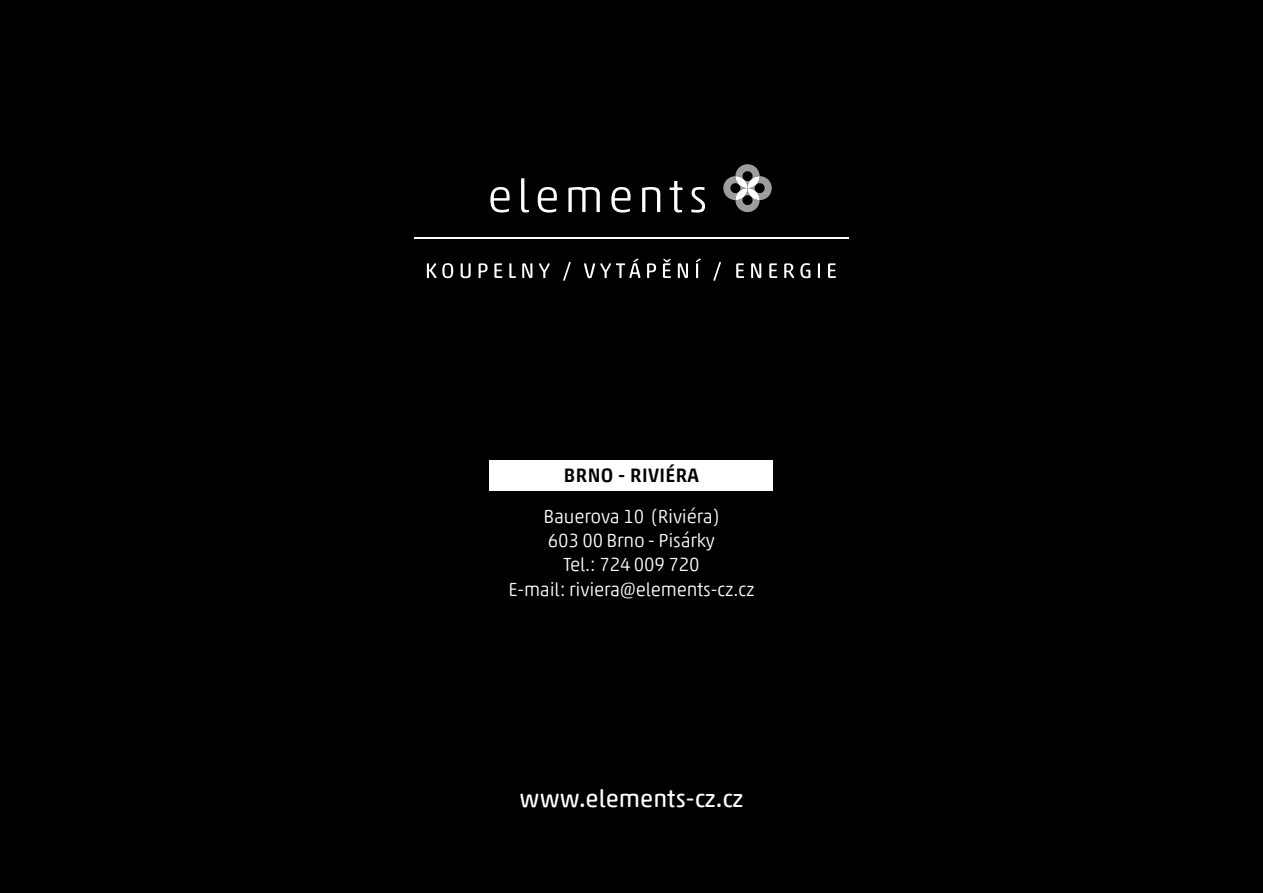
<style>
.page{position:relative;width:1263px;height:893px;background:#000}
.page>*{position:absolute;margin:0;border:0;box-sizing:border-box;transform-origin:0 0}
.t1{font:24.45px "Akko Rounded Pro";color:#fff}
.t2{font:500 19.5px "Akko Pro";letter-spacing:.02em;color:#000}
.t3{font:300 19.05px/24.5px "Akko Rounded Pro";letter-spacing:-.01em;color:#fff;text-align:center}
</style>
<div class="page">
<hr style="left:414px;top:237px;width:434px;height:2px;background:#fff">
<svg style="left:723px;top:164px;width:49px;height:49px"></svg>
<svg style="left:490px;top:187px;width:20px;height:26px"></svg>
<svg style="left:521px;top:178px;width:8px;height:34px"></svg>
<svg style="left:538px;top:187px;width:19px;height:26px"></svg>
<svg style="left:568px;top:187px;width:32px;height:25px"></svg>
<svg style="left:611px;top:187px;width:19px;height:26px"></svg>
<svg style="left:642px;top:187px;width:18px;height:25px"></svg>
<svg style="left:669px;top:181px;width:13px;height:31px"></svg>
<svg style="left:691px;top:187px;width:14px;height:26px"></svg>
<svg style="left:427px;top:263px;width:9px;height:15px"></svg>
<svg style="left:442px;top:263px;width:11px;height:15px"></svg>
<svg style="left:461px;top:263px;width:10px;height:15px"></svg>
<svg style="left:479px;top:263px;width:9px;height:15px"></svg>
<svg style="left:494px;top:263px;width:8px;height:15px"></svg>
<svg style="left:509px;top:263px;width:7px;height:15px"></svg>
<svg style="left:522px;top:263px;width:10px;height:15px"></svg>
<svg style="left:539px;top:263px;width:11px;height:15px"></svg>
<svg style="left:563px;top:262px;width:8px;height:19px"></svg>
<svg style="left:584px;top:259px;width:56px;height:19px"></svg>
<svg style="left:647px;top:263px;width:9px;height:15px"></svg>
<svg style="left:663px;top:259px;width:8px;height:19px"></svg>
<svg style="left:678px;top:263px;width:10px;height:15px"></svg>
<svg style="left:696px;top:259px;width:5px;height:19px"></svg>
<svg style="left:713px;top:262px;width:8px;height:19px"></svg>
<svg style="left:736px;top:263px;width:8px;height:15px"></svg>
<svg style="left:751px;top:263px;width:10px;height:15px"></svg>
<svg style="left:769px;top:263px;width:8px;height:15px"></svg>
<svg style="left:784px;top:263px;width:10px;height:15px"></svg>
<svg style="left:800px;top:263px;width:10px;height:15px"></svg>
<svg style="left:818px;top:263px;width:2px;height:15px"></svg>
<svg style="left:828px;top:263px;width:8px;height:15px"></svg>
<div style="left:490px;top:460px;width:283px;height:31px;background:#fff"></div>
<p class="t2" style="left:564px;top:464px;width:137px">BRNO - RIVIÉRA</p>
<p class="t3" style="left:508px;top:503px;width:247px">Bauerova 10 (Riviéra)<br>603 00 Brno - Pisárky<br>Tel.: 724 009 720<br>E-mail: riviera@elements-cz.cz</p>
<p class="t1" style="left:520px;top:783px;width:225px">www.elements-cz.cz</p>
</div>
